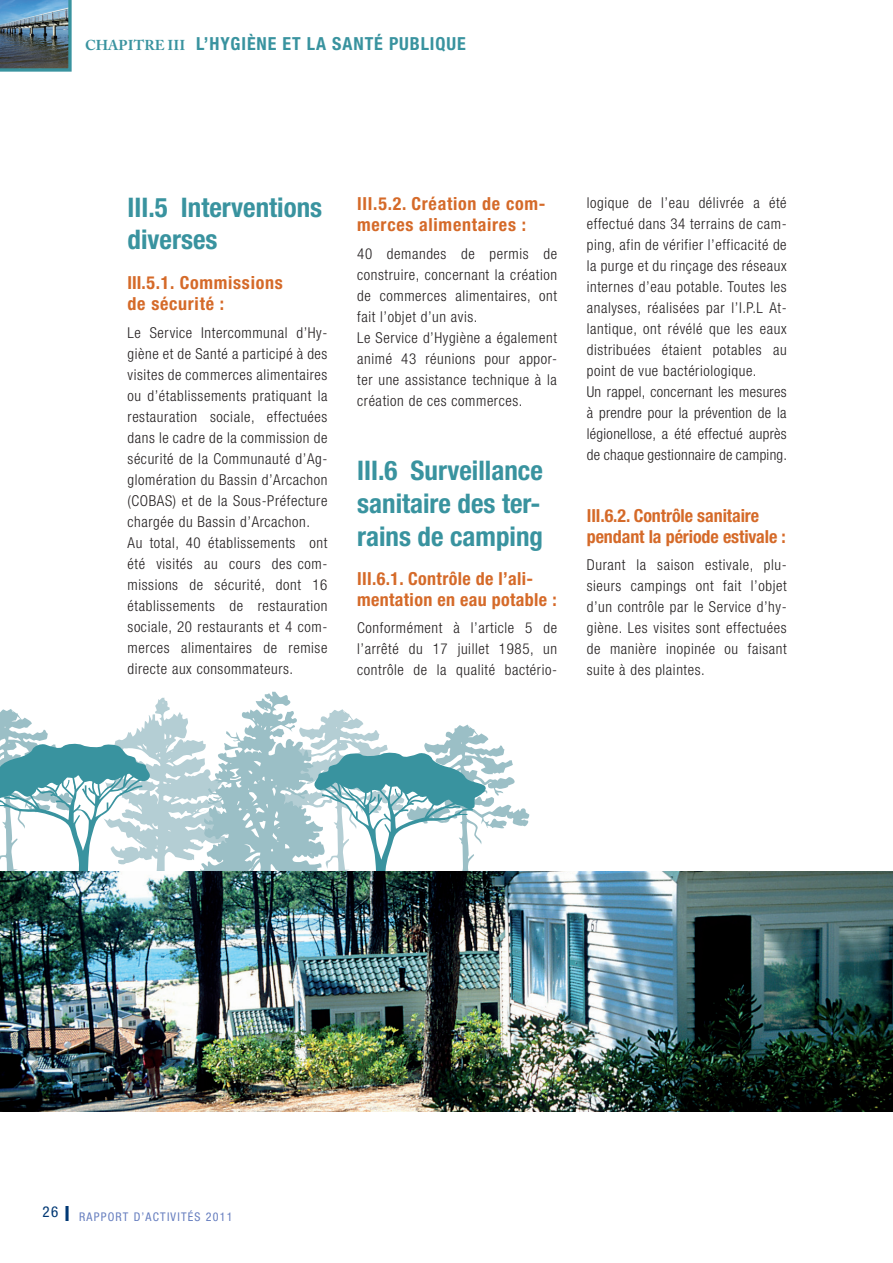
<style>
.page{position:relative;width:893px;height:1263px;background:#fff}
.page>*{position:absolute;margin:0;border:0;box-sizing:border-box;transform-origin:0 0}
.t1{font:700 condensed 27px/33px "Helvetica Neue";color:#39939f}
.t2{font:700 condensed 18px/21px "Helvetica Neue";letter-spacing:.04em;color:#d56a29}
.t3{font:700 condensed 18px/21px "Helvetica Neue";letter-spacing:-.005em;color:#d56a29}
.t4{font:700 condensed 18px/21px "Helvetica Neue";letter-spacing:.02em;color:#d56a29}
.t5{font:700 condensed 18px "Helvetica Neue";letter-spacing:.05em;color:#39939f}
.t6{font:300 condensed 15px/21px "Helvetica Neue";letter-spacing:.04em;color:#231f20}
.t7{font:condensed 12px "Helvetica Neue";letter-spacing:.1em;color:#667ebf}
.s1{font-family:"Adobe Caslon Pro";font-stretch:normal;font-size:14.25px}
.s2{font-weight:700;font-size:21px;color:#013874}
</style>
<div class="page">
<svg style="left:0;top:692px;width:529px;height:180px"></svg>
<img style="left:0;top:872px;width:893px;height:240px">
<img style="left:0;top:0;width:72px;height:72px">
<p class="t5" style="left:85px;top:32px;width:382px"><span class="s1">CHAPITRE III</span> L’HYGIÈNE ET LA SANTÉ PUBLIQUE</p>
<h1 class="t1" style="left:128px;top:190px;width:196px;line-height:32.4px">III.5 Interventions diverses</h1>
<p class="t2" style="left:128px;top:272px;width:157px">III.5.1. Commissions de sécurité :</p>
<p class="t6" style="left:128px;top:322px;width:201px">Le Service Intercommunal d’Hy&shy;giène et de Santé a participé à des visites de commerces alimentaires ou d’établissements pratiquant la restauration sociale, effectuées dans le cadre de la commission de sécurité de la Communauté d’Ag&shy;glomération du Bassin d’Arcachon (COBAS) et de la Sous-Préfecture chargée du Bassin d’Arcachon.<br>Au total, 40 établissements ont été visités au cours des com&shy;missions de sécurité, dont 16 établissements de restauration sociale, 20 restaurants et 4 com&shy;merces alimentaires de remise directe aux consommateurs.</p>
<p class="t2" style="left:357px;top:192px;width:190px">III.5.2. Création de com&shy;merces alimentaires :</p>
<p class="t6" style="left:357px;top:243px;width:201px">40 demandes de permis de construire, concernant la création de commerces alimentaires, ont fait l’objet d’un avis.<br>Le Service d’Hygiène a également animé 43 réunions pour appor&shy;ter une assistance technique à la création de ces commerces.</p>
<h1 class="t1" style="left:357px;top:453px;width:187px;text-align:justify">III.6 Surveillance sanitaire des ter&shy;rains de camping</h1>
<p class="t4" style="left:357px;top:567px;width:201px">III.6.1. Contrôle de l’ali&shy;mentation en eau potable :</p>
<p class="t6" style="left:357px;top:617px;width:201px;text-align:justify">Conformément à l’article 5 de l’arrêté du 17 juillet 1985, un contrôle de la qualité bactério-</p>
<p class="t6" style="left:587px;top:192px;width:202px">logique de l’eau délivrée a été effectué dans 34 terrains de cam&shy;ping, afin de vérifier l’efficacité de la purge et du rinçage des réseaux internes d’eau potable. Toutes les analyses, réalisées par l’I.P.L At&shy;lantique, ont révélé que les eaux distribuées étaient potables au point de vue bactériologique.<br>Un rappel, concernant les mesures à prendre pour la prévention de la légionellose, a été effectué auprès de chaque gestionnaire de camping.</p>
<p class="t3" style="left:587px;top:505px;width:200px">III.6.2. Contrôle sanitaire pendant la période estivale :</p>
<p class="t6" style="left:587px;top:554px;width:201px;text-align:justify">Durant la saison estivale, plu&shy;sieurs campings ont fait l’objet d’un contrôle par le Service d’hy&shy;giène. Les visites sont effectuées de manière inopinée ou faisant suite à des plaintes.</p>
<p class="t7" style="left:43px;top:1210px;width:191px"><sup>26</sup> <span class="s2">I</span> RAPPORT D’ACTIVITÉS 2011</p>
</div>
